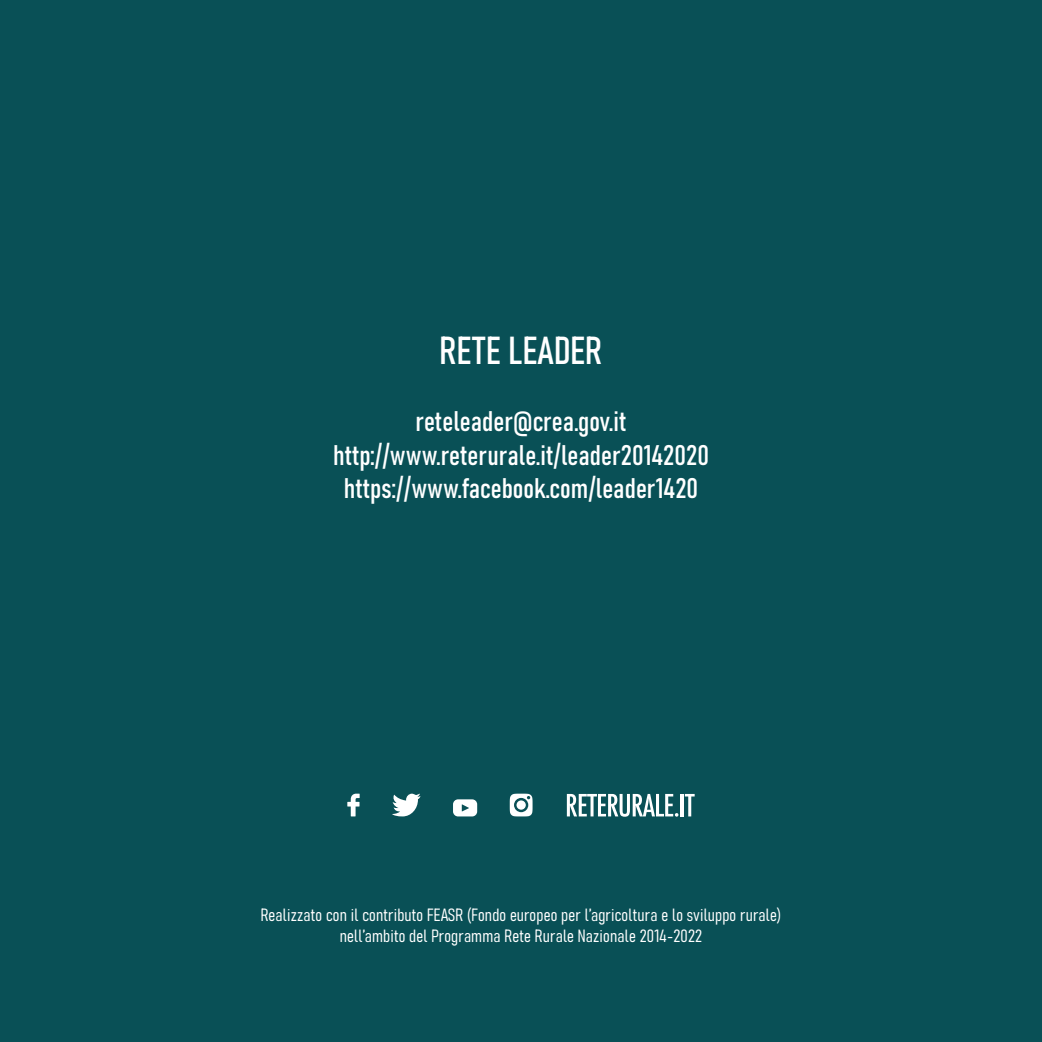
<style>
.page{position:relative;width:1042px;height:1042px;background:#095056}
.page>*{position:absolute;margin:0;border:0;box-sizing:border-box;transform-origin:0 0}
.colophon{font:38.5px "Bahnschrift";color:#fff}
.colophon-2{font:28px/33.6px "Bahnschrift";color:#fff;text-align:center}
.t1{font:17.5px "Bahnschrift";letter-spacing:.01em;color:#fff}
</style>
<div class="page">
<svg style="left:567px;top:794px;width:112px;height:23px"></svg>
<hr style="left:681px;top:794px;width:3px;height:22px;background:#fff">
<svg style="left:685px;top:794px;width:9px;height:22px"></svg>
<svg style="left:510px;top:793px;width:22px;height:23px"></svg>
<svg style="left:347px;top:793px;width:13px;height:23px"></svg>
<svg style="left:453px;top:799px;width:24px;height:17px"></svg>
<svg style="left:392px;top:793px;width:28px;height:23px"></svg>
<p class="colophon" style="left:439px;top:321px;width:164px">RETE LEADER</p>
<p class="colophon-2" style="left:415px;top:402px;width:212px">reteleader@crea.gov.it</p>
<p class="colophon-2" style="left:333px;top:436px;width:377px">http://www.reterurale.it/leader20142020 https://www.facebook.com/leader1420</p>
<p class="t1" style="left:261px;top:901px;width:522px">Realizzato con il contributo FEASR (Fondo europeo per l’agricoltura e lo sviluppo rurale)</p>
<p class="t1" style="left:340px;top:922px;width:364px">nell’ambito del Programma Rete Rurale Nazionale 2014-2022</p>
</div>
